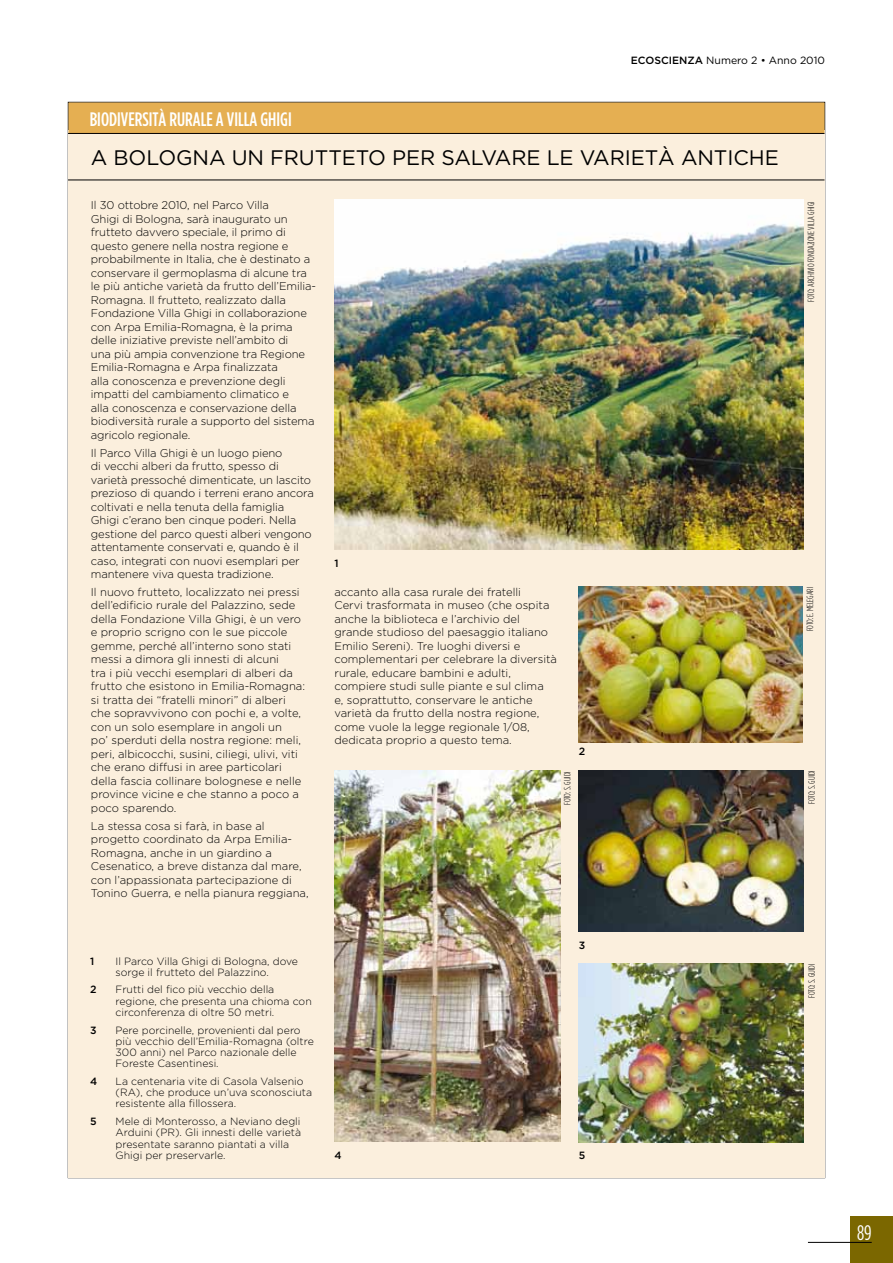
<style>
.page{position:relative;width:893px;height:1263px;background:#fff}
.page>*{position:absolute;margin:0;border:0;box-sizing:border-box;transform-origin:0 0}
.t1{font:21px "Gotham";color:#000}
.t2{font:21px "Gotham Condensed";color:#fff}
.t3{font:500 19.5px "Gotham Condensed";color:#fff}
.t4{font:300 11.25px/13.5px "Gotham";letter-spacing:-.01em;color:#000}
.t5{font:300 10.5px/11.2px "Gotham";color:#000}
.t6{font:10.5px "Gotham";color:#000}
.t7{font:500 10.5px "Gotham";color:#000}
.t8{font:300 9px "Gotham Condensed";letter-spacing:-.01em;color:#000}
.s1{font-weight:500}
</style>
<div class="page">
<div style="left:68px;top:130px;width:756px;height:1047px;background:#fbefdd"></div>
<div style="left:68px;top:102px;width:756px;height:32px;background:#e5af52;border:2px solid #e5af52"></div>
<hr style="left:68px;top:180px;width:756px;height:1px;background:#000">
<hr style="left:68px;top:133px;width:756px;height:1px;background:#000">
<img style="left:334px;top:200px;width:469px;height:350px">
<img style="left:578px;top:587px;width:225px;height:155px">
<img style="left:578px;top:770px;width:225px;height:162px">
<img style="left:579px;top:964px;width:224px;height:178px">
<img style="left:334px;top:770px;width:226px;height:371px">
<div style="left:850px;top:1216px;width:43px;height:47px;background:#7b6700"></div>
<hr style="left:808px;top:1242px;width:64px;height:1px;background:#000">
<h2 class="t3" style="left:90px;top:108px;width:202px">BIODIVERSITÀ RURALE A VILLA GHIGI</h2>
<p class="t6" style="left:631px;top:55px;width:196px"><span class="s1">ECOSCIENZA</span> NUMERO 2 • ANNO 2010</p>
<h1 class="t1" style="left:91px;top:146px;width:55px">A BOLOGNA</h1>
<h1 class="t1" style="left:232px;top:146px;width:98px">UN FRUTTETO</h1>
<h1 class="t1" style="left:392px;top:146px;width:15px">PER</h1>
<h1 class="t1" style="left:441px;top:146px;width:15px">SALVARE</h1>
<h1 class="t1" style="left:547px;top:146px;width:47px">LE VARIET</h1>
<h1 class="t1" style="left:658px;top:146px;width:37px">À ANTIC</h1>
<h1 class="t1" style="left:749px;top:146px;width:28px">HE</h1>
<p class="t4" style="left:91px;top:198px;width:227px">I l 30 ottobre 2010, nel Parco Villa<br>Ghigi di Bologna, sarà inaugurato un frutteto davvero speciale, il primo di questo genere nella nostra regione e probabilmente in Italia, che è destinato a conservare il germoplasma di alcune tra le più antiche varietà da frutto dell’Emilia-Romagna. I l frutteto, realizzato dalla Fondazione Villa Ghigi in collaborazione con Arpa Emilia-Romagna, è la prima delle iniziative previste nell’ambito di<br>una più ampia convenzione tra Regione Emilia-Romagna e Arpa finalizzata<br>alla conoscenza e prevenzione degli impatti del cambiamento climatico e<br>alla conoscenza e conservazione della biodiversità rurale a supporto del sistema agricolo regionale.</p>
<p class="t4" style="left:91px;top:446px;width:224px">I l Parco Villa Ghigi è un luogo pieno<br>di vecchi alberi da frutto, spesso di varietà pressoché dimenticate, un lascito prezioso di quando i terreni erano ancora coltivati e nella tenuta della famiglia Ghigi c’erano ben cinque poderi. Nella gestione del parco questi alberi vengono attentamente conservati e, quando è il caso, integrati con nuovi esemplari per mantenere viva questa tradizione.</p>
<p class="t4" style="left:91px;top:585px;width:216px">I l nuovo frutteto, localizzato nei pressi dell’edificio rurale del Palazzino, sede della Fondazione Villa Ghigi, è un vero e proprio scrigno con le sue piccole gemme, perché all’interno sono stati messi a dimora gli innesti di alcuni<br>tra i più vecchi esemplari di alberi da frutto che esistono in Emilia-Romagna: si tratta dei “fratelli minori” di alberi che sopravvivono con pochi e, a volte, con un solo esemplare in angoli un<br>po’ sperduti della nostra regione: meli, peri, albicocchi, susini, ciliegi, ulivi, viti che erano diffusi in aree particolari della fascia collinare bolognese e nelle province vicine e che stanno a poco a poco sparendo.</p>
<p class="t4" style="left:91px;top:819px;width:219px">La stessa cosa si farà, in base al progetto coordinato da Arpa Emilia-Romagna, anche in un giardino a Cesenatico, a breve distanza dal mare, con l’appassionata partecipazione di Tonino Guerra, e nella pianura reggiana,</p>
<p class="t7" style="left:90px;top:955px;width:6px">1</p>
<p class="t5" style="left:116px;top:955px;width:184px">I l Parco Villa Ghigi di Bologna, dove sorge il frutteto del Palazzino.</p>
<p class="t7" style="left:90px;top:984px;width:8px">2</p>
<p class="t5" style="left:116px;top:984px;width:198px">Frutti del fico più vecchio della regione, che presenta una chioma con circonferenza di oltre 50 metri.</p>
<p class="t7" style="left:90px;top:1024px;width:8px">3</p>
<p class="t5" style="left:116px;top:1024px;width:200px">Pere porcinelle, provenienti dal pero più vecchio dell’Emilia-Romagna (oltre 300 anni) nel Parco nazionale delle Foreste Casentinesi.</p>
<p class="t7" style="left:90px;top:1075px;width:9px">4</p>
<p class="t5" style="left:116px;top:1075px;width:198px">La centenaria vite di Casola Valsenio (RA), che produce un’uva sconosciuta resistente alla fillossera.</p>
<p class="t7" style="left:90px;top:1115px;width:8px">5</p>
<p class="t5" style="left:116px;top:1115px;width:187px">Mele di Monterosso, a Neviano degli Arduini (PR). Gli innesti delle varietà presentate saranno piantati a villa Ghigi per preservarle.</p>
<p class="t8" style="left:806px;top:302px;width:101px;rotate:-90deg">foto: archivio Fondazione Villa Ghigi</p>
<p class="t7" style="left:334px;top:557px;width:6px">1</p>
<p class="t4" style="left:334px;top:585px;width:224px">accanto alla casa rurale dei fratelli<br>Cervi trasformata in museo (che ospita anche la biblioteca e l’archivio del grande studioso del paesaggio italiano Emilio Sereni). Tre luoghi diversi e complementari per celebrare la diversità rurale, educare bambini e adulti, compiere studi sulle piante e sul clima<br>e, soprattutto, conservare le antiche varietà da frutto della nostra regione, come vuole la legge regionale 1/08, dedicata proprio a questo tema.</p>
<p class="t7" style="left:579px;top:746px;width:8px">2</p>
<p class="t8" style="left:805px;top:631px;width:45px;rotate:-90deg">foto: E. Melegari</p>
<p class="t8" style="left:563px;top:805px;width:34px;rotate:-90deg">foto: s. guidi</p>
<p class="t8" style="left:807px;top:804px;width:34px;rotate:-90deg">foto: s. guidi</p>
<p class="t7" style="left:579px;top:940px;width:8px">3</p>
<p class="t8" style="left:807px;top:998px;width:34px;rotate:-90deg">foto: s. guidi</p>
<p class="t7" style="left:334px;top:1149px;width:9px">4</p>
<p class="t7" style="left:579px;top:1149px;width:8px">5</p>
<h1 class="t2" style="left:857px;top:1221px;width:16px">89</h1>
</div>
